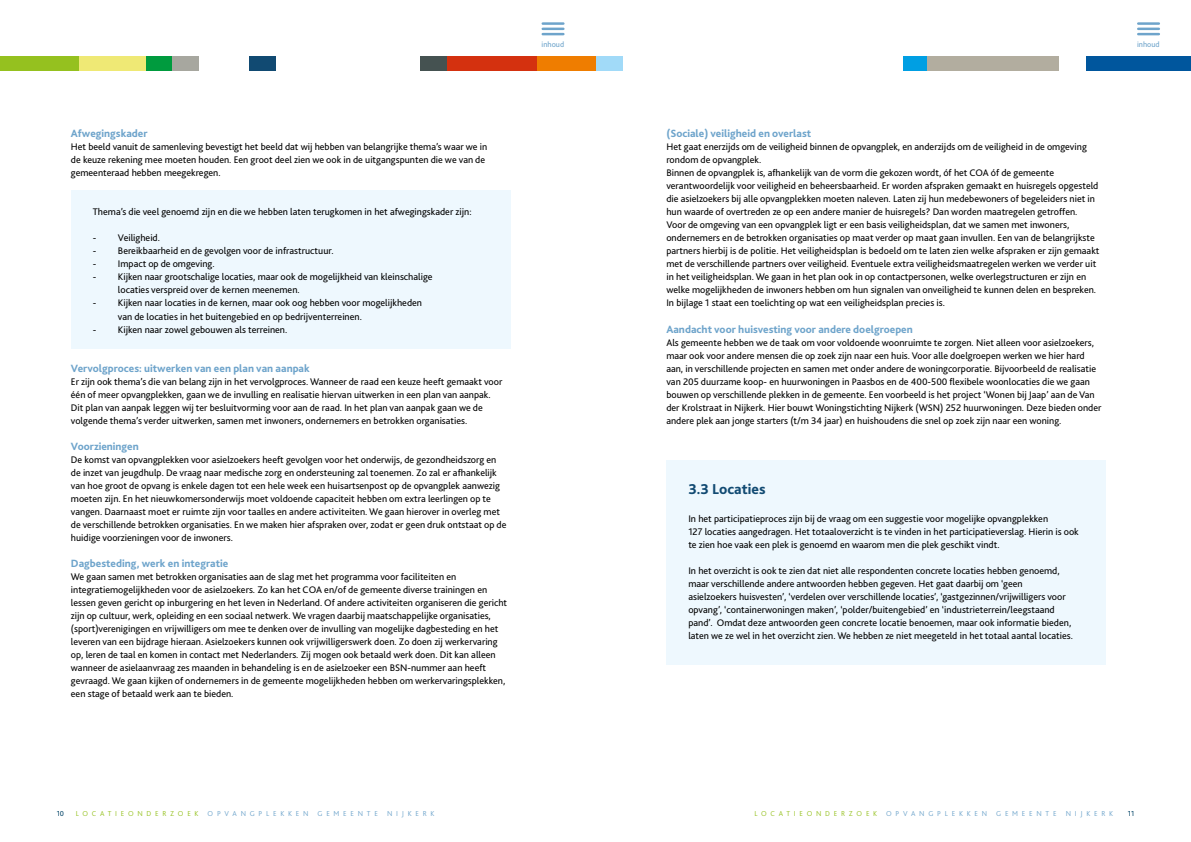
<style>
.page{position:relative;width:1191px;height:842px;background:#fff}
.page>*{position:absolute;margin:0;border:0;box-sizing:border-box;transform-origin:0 0}
.t1{font:800 15px "Bliss 2";color:#114a72}
.t2{font:800 11px "Bliss 2";color:#6ea4cb}
.t3{font:10px/13px "Bliss 2";color:#000}
.t4{font:8px "Bliss 2";color:#6ea4cb}
.t5{font:300 7.5px "Bliss 2";letter-spacing:.5em;color:#6ea4cb}
.t6{font:7.5px "Bliss 2";color:#004366}
.s1{color:#95c11f}
</style>
<div class="page">
<div style="left:437px;top:57px;width:109px;height:14px;background:#d4310f"></div>
<div style="left:922px;top:57px;width:164px;height:14px;background:#b2ad9f"></div>
<div style="left:67px;top:57px;width:105px;height:14px;background:#efe975"></div>
<div style="left:146px;top:57px;width:26px;height:14px;background:#009b3e"></div>
<div style="left:172px;top:57px;width:26px;height:14px;background:#a7a79f"></div>
<div style="left:596px;top:57px;width:26px;height:14px;background:#a1daf8"></div>
<div style="left:1059px;top:57px;width:27px;height:14px;background:#fff"></div>
<div style="left:538px;top:57px;width:58px;height:14px;background:#ef7d00"></div>
<div style="left:903px;top:57px;width:24px;height:14px;background:#009fe3"></div>
<div style="left:0;top:57px;width:79px;height:14px;background:#95c11f"></div>
<div style="left:1086px;top:57px;width:105px;height:14px;background:#00569d"></div>
<div style="left:249px;top:57px;width:27px;height:14px;background:#114a72"></div>
<div style="left:420px;top:57px;width:26px;height:14px;background:#455251"></div>
<hr style="left:543px;top:22px;width:20px;height:3px;background:#6ea4cb">
<hr style="left:543px;top:28px;width:20px;height:2px;background:#6ea4cb">
<hr style="left:543px;top:33px;width:20px;height:2px;background:#6ea4cb">
<hr style="left:1138px;top:22px;width:20px;height:3px;background:#6ea4cb">
<hr style="left:1138px;top:28px;width:20px;height:2px;background:#6ea4cb">
<hr style="left:1138px;top:33px;width:20px;height:2px;background:#6ea4cb">
<div style="left:71px;top:190px;width:439px;height:159px;background:#eef8fe"></div>
<div style="left:666px;top:461px;width:440px;height:204px;background:#eef8fe"></div>
<p class="t2" style="left:71px;top:127px;width:78px">Afwegingskader</p>
<p class="t3" style="left:71px;top:140px;width:418px">Het beeld vanuit de samenleving bevestigt het beeld dat wij hebben van belangrijke thema’s waar we in de keuze rekening mee moeten houden. Een groot deel zien we ook in de uitgangspunten die we van de gemeenteraad hebben meegekregen.</p>
<p class="t3" style="left:93px;top:205px;width:380px">Thema’s die veel genoemd zijn en die we hebben laten terugkomen in het afwegingskader zijn:</p>
<p class="t3" style="left:93px;top:231px;width:69px">- Veiligheid.</p>
<p class="t3" style="left:93px;top:244px;width:242px">- Bereikbaarheid en de gevolgen voor de infrastructuur.</p>
<p class="t3" style="left:93px;top:257px;width:123px">- Impact op de omgeving.</p>
<p class="t3" style="left:118px;top:270px;width:316px;text-indent:-25px">- Kijken naar grootschalige locaties, maar ook de mogelijkheid van kleinschalige locaties verspreid over de kernen meenemen.</p>
<p class="t3" style="left:118px;top:296px;width:306px;text-indent:-25px">- Kijken naar locaties in de kernen, maar ook oog hebben voor mogelijkheden van de locaties in het buitengebied en op bedrijventerreinen.</p>
<p class="t3" style="left:93px;top:322px;width:196px">- Kijken naar zowel gebouwen als terreinen.</p>
<p class="t2" style="left:71px;top:361px;width:240px">Vervolgproces: uitwerken van een plan van aanpak</p>
<p class="t3" style="left:71px;top:374px;width:433px">Er zijn ook thema’s die van belang zijn in het vervolgproces. Wanneer de raad een keuze heeft gemaakt voor één of meer opvangplekken, gaan we de invulling en realisatie hiervan uitwerken in een plan van aanpak.<br>Dit plan van aanpak leggen wij ter besluitvorming voor aan de raad. In het plan van aanpak gaan we de volgende thema’s verder uitwerken, samen met inwoners, ondernemers en betrokken organisaties.</p>
<p class="t2" style="left:71px;top:439px;width:69px">Voorzieningen</p>
<p class="t3" style="left:71px;top:452px;width:437px">De komst van opvangplekken voor asielzoekers heeft gevolgen voor het onderwijs, de gezondheidszorg en de inzet van jeugdhulp. De vraag naar medische zorg en ondersteuning zal toenemen. Zo zal er afhankelijk van hoe groot de opvang is enkele dagen tot een hele week een huisartsenpost op de opvangplek aanwezig moeten zijn. En het nieuwkomersonderwijs moet voldoende capaciteit hebben om extra leerlingen op te vangen. Daarnaast moet er ruimte zijn voor taalles en andere activiteiten. We gaan hierover in overleg met de verschillende betrokken organisaties. En we maken hier afspraken over, zodat er geen druk ontstaat op de huidige voorzieningen voor de inwoners.</p>
<p class="t2" style="left:71px;top:556px;width:159px">Dagbesteding, werk en integratie</p>
<p class="t3" style="left:71px;top:569px;width:438px">We gaan samen met betrokken organisaties aan de slag met het programma voor faciliteiten en integratiemogelijkheden voor de asielzoekers. Zo kan het COA en/of de gemeente diverse trainingen en lessen geven gericht op inburgering en het leven in Nederland. Of andere activiteiten organiseren die gericht zijn op cultuur, werk, opleiding en een sociaal netwerk. We vragen daarbij maatschappelijke organisaties, (sport)verenigingen en vrijwilligers om mee te denken over de invulling van mogelijke dagbesteding en het leveren van een bijdrage hieraan. Asielzoekers kunnen ook vrijwilligerswerk doen. Zo doen zij werkervaring op, leren de taal en komen in contact met Nederlanders. Zij mogen ook betaald werk doen. Dit kan alleen wanneer de asielaanvraag zes maanden in behandeling is en de asielzoeker een BSN-nummer aan heeft gevraagd. We gaan kijken of ondernemers in de gemeente mogelijkheden hebben om werkervaringsplekken, een stage of betaald werk aan te bieden.</p>
<p class="t4" style="left:541px;top:39px;width:24px">inhoud</p>
<p class="t4" style="left:1137px;top:39px;width:24px">inhoud</p>
<p class="t2" style="left:666px;top:127px;width:146px">(Sociale) veiligheid en overlast</p>
<p class="t3" style="left:666px;top:140px;width:434px">Het gaat enerzijds om de veiligheid binnen de opvangplek, en anderzijds om de veiligheid in de omgeving rondom de opvangplek.<br>Binnen de opvangplek is, afhankelijk van de vorm die gekozen wordt, óf het COA óf de gemeente verantwoordelijk voor veiligheid en beheersbaarheid. Er worden afspraken gemaakt en huisregels opgesteld die asielzoekers bij alle opvangplekken moeten naleven. Laten zij hun medebewoners of begeleiders niet in hun waarde of overtreden ze op een andere manier de huisregels? Dan worden maatregelen getroffen.<br>Voor de omgeving van een opvangplek ligt er een basis veiligheidsplan, dat we samen met inwoners, ondernemers en de betrokken organisaties op maat verder op maat gaan invullen. Een van de belangrijkste partners hierbij is de politie. Het veiligheidsplan is bedoeld om te laten zien welke afspraken er zijn gemaakt met de verschillende partners over veiligheid. Eventuele extra veiligheidsmaatregelen werken we verder uit in het veiligheidsplan. We gaan in het plan ook in op contactpersonen, welke overlegstructuren er zijn en welke mogelijkheden de inwoners hebben om hun signalen van onveiligheid te kunnen delen en bespreken.<br>In bijlage 1 staat een toelichting op wat een veiligheidsplan precies is.</p>
<p class="t2" style="left:666px;top:322px;width:248px">Aandacht voor huisvesting voor andere doelgroepen</p>
<p class="t3" style="left:666px;top:335px;width:436px">Als gemeente hebben we de taak om voor voldoende woonruimte te zorgen. Niet alleen voor asielzoekers, maar ook voor andere mensen die op zoek zijn naar een huis. Voor alle doelgroepen werken we hier hard aan, in verschillende projecten en samen met onder andere de woningcorporatie. Bijvoorbeeld de realisatie van 205 duurzame koop- en huurwoningen in Paasbos en de 400-500 flexibele woonlocaties die we gaan bouwen op verschillende plekken in de gemeente. Een voorbeeld is het project ‘Wonen bij Jaap’ aan de Van der Krolstraat in Nijkerk. Hier bouwt Woningstichting Nijkerk (WSN) 252 huurwoningen. Deze bieden onder andere plek aan jonge starters (t/m 34 jaar) en huishoudens die snel op zoek zijn naar een woning.</p>
<h1 class="t1" style="left:688px;top:480px;width:79px">3.3 Locaties</h1>
<p class="t3" style="left:688px;top:512px;width:392px">In het participatieproces zijn bij de vraag om een suggestie voor mogelijke opvangplekken<br>127 locaties aangedragen. Het totaaloverzicht is te vinden in het participatieverslag. Hierin is ook te zien hoe vaak een plek is genoemd en waarom men die plek geschikt vindt.</p>
<p class="t3" style="left:688px;top:564px;width:386px">In het overzicht is ook te zien dat niet alle respondenten concrete locaties hebben genoemd, maar verschillende andere antwoorden hebben gegeven. Het gaat daarbij om ‘geen asielzoekers huisvesten’, ‘verdelen over verschillende locaties’, ‘gastgezinnen/vrijwilligers voor opvang’, ‘containerwoningen maken’, ‘polder/buitengebied’ en ‘industrieterrein/leegstaand pand’. Omdat deze antwoorden geen concrete locatie benoemen, maar ook informatie bieden, laten we ze wel in het overzicht zien. We hebben ze niet meegeteld in het totaal aantal locaties.</p>
<p class="t6" style="left:57px;top:809px;width:9px">10</p>
<p class="t5" style="left:76px;top:809px;width:360px"><span class="s1">LOCATIEONDERZOEK</span> OPVANGPLEKKEN GEMEENTE NIJKERK</p>
<p class="t5" style="left:754px;top:809px;width:360px"><span class="s1">LOCATIEONDERZOEK</span> OPVANGPLEKKEN GEMEENTE NIJKERK</p>
<p class="t6" style="left:1128px;top:809px;width:8px">11</p>
</div>
